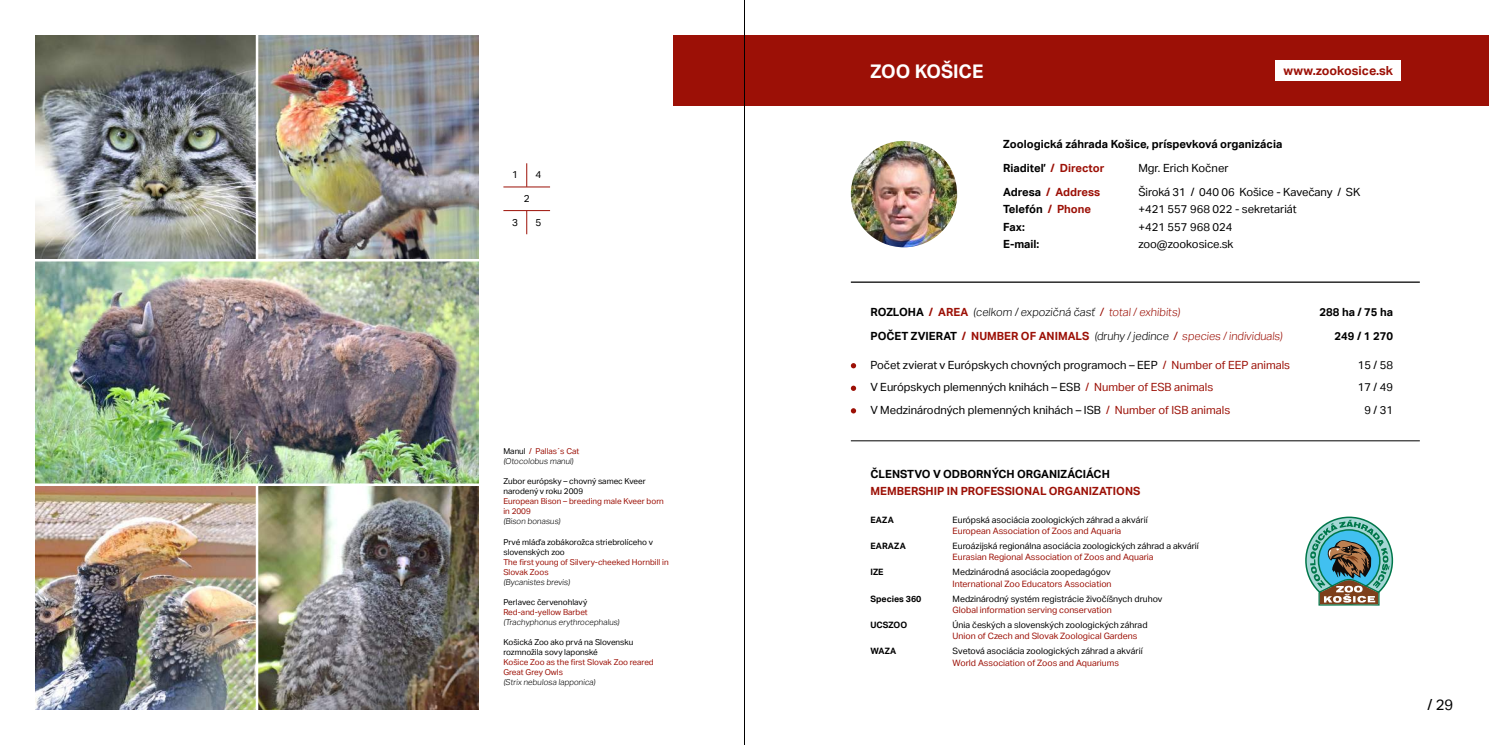
<style>
.page{position:relative;width:1489px;height:745px;background:#fff}
.page>*{position:absolute;margin:0;border:0;box-sizing:border-box;transform-origin:0 0}
.t1{font:700 18.75px "Aktiv Grotesk";color:#fff}
.t2{font:15px "Aktiv Grotesk";color:#000}
.t3{font:700 12.5px "Aktiv Grotesk";color:#9c1006}
.t4{font:11.25px/22.5px "Aktiv Grotesk";color:#000}
.t5{font:700 11.25px/23.8px "Aktiv Grotesk";color:#000}
.t6{font:300 11.25px/23.8px "Aktiv Grotesk";color:#000}
.t7{font:700 11.25px "Aktiv Grotesk";color:#9c1006}
.t8{font:10px "Aktiv Grotesk";color:#000}
.t9{font:8.75px "Aktiv Grotesk";color:#000}
.t10{font:8.75px "Aktiv Grotesk";color:#9c1006}
.t11{font:700 8.75px "Aktiv Grotesk";color:#000}
.t12{font:8.12px/10px "Aktiv Grotesk";color:#000}
.t13{font:8.12px/10px "Aktiv Grotesk";color:#9c1006}
.t14{font:300 8.12px/10px "Aktiv Grotesk";color:#000}
.s1{font-weight:400}
.s2{font-weight:400;color:#9c1006}
.s3{color:#9c1006}
.s4{color:#000}
.s5{font-weight:700}
.s6{font-weight:700;color:#9c1006}
</style>
<div class="page">
<hr style="left:503px;top:186px;width:47px;height:1px;background:#9c1006">
<svg style="left:526px;top:163px;width:1px;height:24px"></svg>
<svg style="left:503px;top:210px;width:47px;height:24px"></svg>
<img style="left:35px;top:35px;width:443px;height:674px">
<hr style="left:256px;top:484px;width:2px;height:229px;background:#fff">
<hr style="left:256px;top:28px;width:2px;height:232px;background:#fff">
<hr style="left:32px;top:483px;width:449px;height:2px;background:#fff">
<hr style="left:32px;top:259px;width:453px;height:2px;background:#fff">
<div style="left:673px;top:35px;width:815px;height:71px;background:#9c1006"></div>
<img style="left:850px;top:141px;width:107px;height:106px;border-radius:53px">
<svg style="left:1305px;top:516px;width:87px;height:89px"></svg>
<div style="left:1274px;top:61px;width:126px;height:20px;background:#fff"></div>
<hr style="left:850px;top:281px;width:569px;height:1px;background:#000">
<hr style="left:850px;top:440px;width:569px;height:1px;background:#000">
<svg style="left:850px;top:363px;width:6px;height:5px"></svg>
<svg style="left:850px;top:385px;width:6px;height:5px"></svg>
<svg style="left:850px;top:408px;width:6px;height:5px"></svg>
<hr style="left:744px;top:0;width:1px;height:744px;background:#000">
<p class="t8" style="left:512px;top:168px;width:7px">1</p>
<p class="t8" style="left:535px;top:168px;width:7px">4</p>
<p class="t8" style="left:524px;top:193px;width:7px">2</p>
<p class="t8" style="left:512px;top:216px;width:7px">3</p>
<p class="t8" style="left:535px;top:216px;width:7px">5</p>
<p class="t14" style="left:503px;top:446px;width:77px"><span class="s1">Manul</span> <span class="s2">/ Pallas´s Cat </span>(Otocolobus manul)</p>
<p class="t12" style="left:503px;top:476px;width:144px">Zubor európsky – chovný samec Kveer narodený v roku 2009</p>
<p class="t13" style="left:503px;top:496px;width:162px">European Bison – breeding male Kveer born in 2009</p>
<p class="t14" style="left:503px;top:516px;width:60px">(Bison bonasus)</p>
<p class="t12" style="left:503px;top:536px;width:151px">Prvé mláďa zobákorožca striebrolíceho v slovenských zoo</p>
<p class="t13" style="left:503px;top:556px;width:167px">The first young of Silvery-cheeked Hornbill in<br>Slovak Zoos</p>
<p class="t14" style="left:503px;top:576px;width:70px">(Bycanistes brevis)</p>
<p class="t12" style="left:503px;top:596px;width:85px">Perlavec červenohlavý</p>
<p class="t13" style="left:503px;top:606px;width:86px">Red-and-yellow Barbet</p>
<p class="t14" style="left:503px;top:616px;width:119px">(Trachyphonus erythrocephalus)</p>
<p class="t12" style="left:503px;top:636px;width:131px">Košická Zoo ako prvá na Slovensku rozmnožila sovy laponské</p>
<p class="t13" style="left:503px;top:656px;width:152px">Košice Zoo as the first Slovak Zoo reared<br>Great Grey Owls</p>
<p class="t14" style="left:503px;top:676px;width:95px">(Strix nebulosa lapponica)</p>
<h1 class="t1" style="left:870px;top:59px;width:114px">ZOO KOŠICE</h1>
<p class="t3" style="left:1283px;top:63px;width:111px">www.zookosice.sk</p>
<p class="t5" style="left:1003px;top:132px;width:280px">Zoologická záhrada Košice, príspevková organizácia<br>Riaditeľ <span class="s3">/ Director</span></p>
<p class="t4" style="left:1138px;top:156px;width:92px">Mgr. Erich Kočner</p>
<p class="t7" style="left:1003px;top:184px;width:98px"><span class="s4">Adresa</span> / Address</p>
<p class="t4" style="left:1138px;top:180px;width:223px">Široká 31 / 040 06 Košice - Kavečany / SK</p>
<p class="t5" style="left:1003px;top:197px;width:89px">Telefón <span class="s3">/ Phone</span></p>
<p class="t4" style="left:1138px;top:198px;width:160px">+421 557 968 022 - sekretariát</p>
<p class="t5" style="left:1003px;top:214px;width:23px">Fax:</p>
<p class="t4" style="left:1138px;top:215px;width:96px">+421 557 968 024</p>
<p class="t5" style="left:1003px;top:232px;width:38px">E-mail:</p>
<p class="t4" style="left:1138px;top:233px;width:97px">zoo@zookosice.sk</p>
<p class="t6" style="left:870px;top:300px;width:416px"><span class="s5">ROZ LO H A</span> <span class="s6">/ A R EA</span> (celkom /expozičná časť <span class="s2">/</span> <span class="s3">total/exhibits)<br></span><span class="s5">PO Č ET ZVI E RAT</span> <span class="s6">/ N U M B E R O F AN I MALS</span> (druhy /jedince <span class="s2">/</span> <span class="s3">species /individuals)</span></p>
<p class="t4" style="left:870px;top:353px;width:421px">Počet zvierat v Európskych chovných programoch – EEP <span class="s3">/ Number of EEP animals<br></span>V Európskych plemenných knihách – ESB <span class="s3">/ Number of ESB animals<br></span>V Medzinárodných plemenných knihách – ISB <span class="s3">/ Number of ISB animals</span></p>
<p class="t5" style="left:870px;top:461px;width:241px">ČLENSTVO V ODBORNÝCH ORGANIZÁCIÁCH</p>
<p class="t7" style="left:870px;top:484px;width:271px">MEMBERSHIP IN PROFESSIONAL ORGANIZATIONS</p>
<p class="t11" style="left:870px;top:514px;width:25px">EAZA</p>
<p class="t11" style="left:870px;top:540px;width:37px">EARAZA</p>
<p class="t11" style="left:870px;top:566px;width:15px">IZE</p>
<p class="t11" style="left:870px;top:592px;width:52px">Species 360</p>
<p class="t11" style="left:870px;top:619px;width:38px">UCSZOO</p>
<p class="t11" style="left:870px;top:645px;width:27px">WAZA</p>
<p class="t9" style="left:952px;top:514px;width:196px">Európská asociácia zoologických záhrad a akvárií</p>
<p class="t10" style="left:952px;top:525px;width:170px">European Association of Zoos and Aquaria</p>
<p class="t9" style="left:952px;top:540px;width:248px">Euroázijská regionálna asociácia zoologických záhrad a akvárií</p>
<p class="t10" style="left:952px;top:551px;width:202px">Eurasian Regional Association of Zoos and Aquaria</p>
<p class="t9" style="left:952px;top:566px;width:160px">Medzinárodná asociácia zoopedagógov</p>
<p class="t10" style="left:952px;top:578px;width:160px">International Zoo Educators Association</p>
<p class="t9" style="left:952px;top:593px;width:211px">Medzinárodný systém registrácie živočíšnych druhov</p>
<p class="t10" style="left:952px;top:604px;width:161px">Global information serving conservation</p>
<p class="t9" style="left:952px;top:619px;width:196px">Únia českých a slovenských zoologických záhrad</p>
<p class="t10" style="left:952px;top:630px;width:186px">Union of Czech and Slovak Zoological Gardens</p>
<p class="t9" style="left:952px;top:645px;width:191px">Svetová asociácia zoologických záhrad a akvárií</p>
<p class="t10" style="left:952px;top:656px;width:168px">World Association of Zoos and Aquariums</p>
<p class="t5" style="left:1319px;top:300px;width:75px;text-align:right">288 ha / 75 ha<br>249 / 1 270</p>
<p class="t4" style="left:1357px;top:353px;width:37px;text-align:center">15 / 58<br>17 / 49<br>9 / 31</p>
<h2 class="t2" style="left:1427px;top:695px;width:28px">/ 29</h2>
</div>
